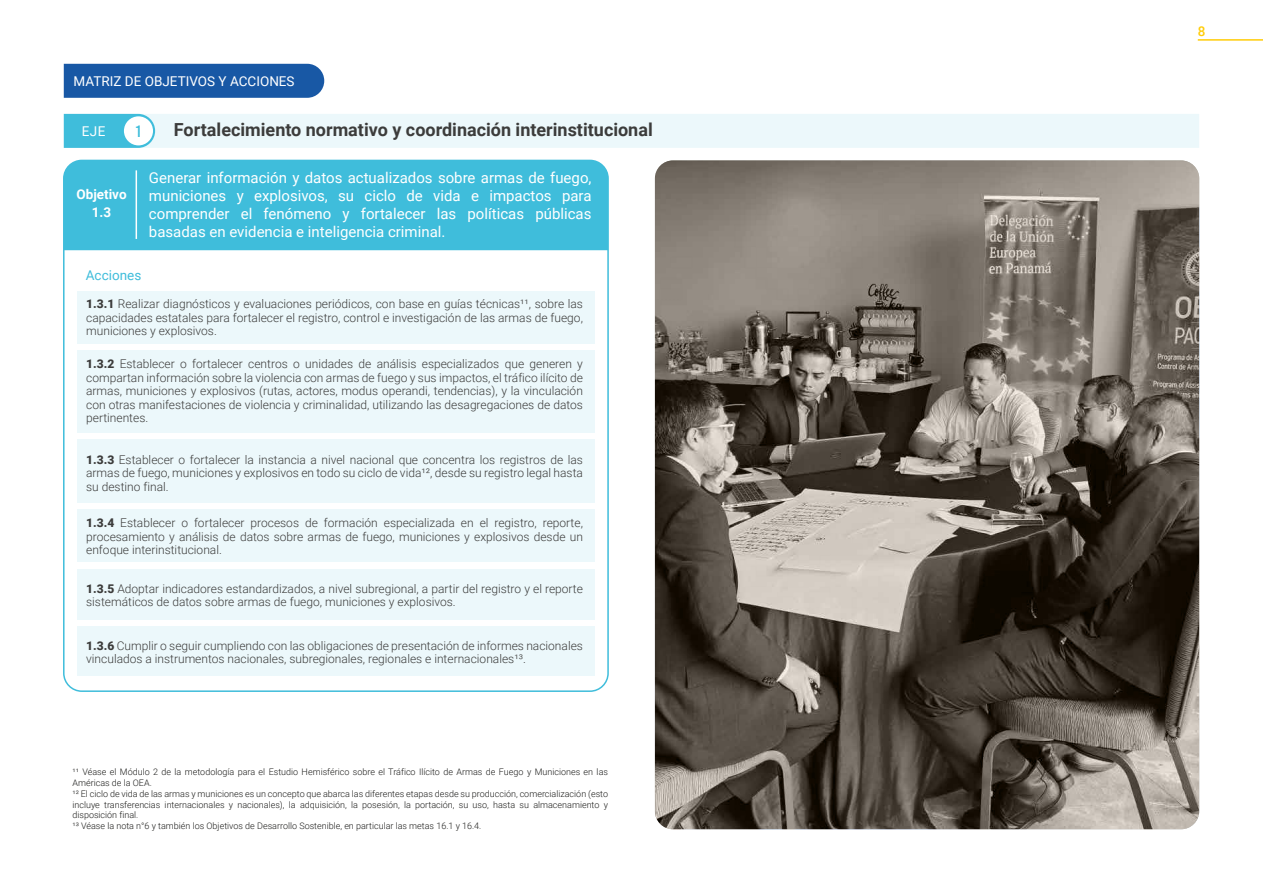
<style>
.page{position:relative;width:1263px;height:893px;background:#fff}
.page>*{position:absolute;margin:0;border:0;box-sizing:border-box;transform-origin:0 0}
.t1{font:700 18px "Roboto";color:#3c3c3b}
.t2{font:16.5px "Bebas";color:#3fbddb}
.t3{font:15px/18px "Roboto";color:#fff;text-align:justify}
.t4{font:13.5px "Roboto";color:#fff}
.t5{font:700 13.5px/18px "Roboto";color:#fff;text-align:center}
.t6{font:13.5px "Roboto";color:#3fbddb}
.t7{font:500 13.5px "Roboto";color:#ffcc07}
.t8{font:300 12px/13.5px "Roboto";color:#3c3c3b;text-align:justify}
.t9{font:300 9px/10.8px "Roboto";color:#1d1d1b}
.s1{font-weight:900}
</style>
<div class="page">
<div style="left:64px;top:114px;width:1135px;height:34px;background:#ecf8fb"></div>
<div style="left:124px;top:116px;width:29px;height:29px;background:#fff;border-radius:50%"></div>
<div style="left:64px;top:64px;width:260px;height:34px;background:#1858a5"></div>
<div style="left:64px;top:160px;width:544px;height:90px;background:#3fbddb"></div>
<div style="left:77px;top:291px;width:518px;height:52px;background:#ecf8fb"></div>
<div style="left:77px;top:350px;width:518px;height:82px;background:#ecf8fb"></div>
<div style="left:77px;top:439px;width:518px;height:64px;background:#ecf8fb"></div>
<div style="left:77px;top:510px;width:518px;height:52px;background:#ecf8fb"></div>
<div style="left:77px;top:569px;width:518px;height:51px;background:#ecf8fb"></div>
<div style="left:77px;top:627px;width:518px;height:49px;background:#ecf8fb"></div>
<hr style="left:136px;top:170px;width:1px;height:69px;background:#fff">
<svg style="left:655px;top:160px;width:544px;height:669px;background:#6d655c"></svg>
<hr style="left:1198px;top:39px;width:65px;height:2px;background:#ffcc07">
<p class="t4" style="left:74px;top:72px;width:223px">MATRIZ DE OBJETIVOS Y ACCIONES</p>
<p class="t4" style="left:82px;top:121px;width:25px">EJE</p>
<h2 class="t2" style="left:136px;top:123px;width:6px">1</h2>
<h1 class="t1" style="left:174px;top:117px;width:480px">Fortalecimiento normativo y coordinación interinstitucional</h1>
<p class="t5" style="left:76px;top:184px;width:52px">Objetivo<br>1.3</p>
<p class="t3" style="left:149px;top:168px;width:444px">Generar información y datos actualizados sobre armas de fuego, municiones y explosivos, su ciclo de vida e impactos para comprender el fenómeno y fortalecer las políticas públicas basadas en evidencia e inteligencia criminal.</p>
<p class="t6" style="left:86px;top:266px;width:57px">Acciones</p>
<p class="t8" style="left:86px;top:297px;width:498px"><span class="s1">1.3.1</span> Realizar diagnósticos y evaluaciones periódicos, con base en guías técnicas¹¹, sobre las capacidades estatales para fortalecer el registro, control e investigación de las armas de fuego, municiones y explosivos.</p>
<p class="t8" style="left:86px;top:357px;width:498px"><span class="s1">1.3.2</span> Establecer o fortalecer centros o unidades de análisis especializados que generen y compartan información sobre la violencia con armas de fuego y sus impactos, el tráfico ilícito de armas, municiones y explosivos (rutas, actores, modus operandi, tendencias), y la vinculación con otras manifestaciones de violencia y criminalidad, utilizando las desagregaciones de datos pertinentes.</p>
<p class="t8" style="left:86px;top:452px;width:498px"><span class="s1">1.3.3</span> Establecer o fortalecer la instancia a nivel nacional que concentra los registros de las armas de fuego, municiones y explosivos en todo su ciclo de vida¹², desde su registro legal hasta su destino final.</p>
<p class="t8" style="left:86px;top:516px;width:498px"><span class="s1">1.3.4</span> Establecer o fortalecer procesos de formación especializada en el registro, reporte, procesamiento y análisis de datos sobre armas de fuego, municiones y explosivos desde un enfoque interinstitucional.</p>
<p class="t8" style="left:86px;top:581px;width:498px"><span class="s1">1.3.5</span> Adoptar indicadores estandardizados, a nivel subregional, a partir del registro y el reporte sistemáticos de datos sobre armas de fuego, municiones y explosivos.</p>
<p class="t8" style="left:86px;top:638px;width:498px"><span class="s1">1.3.6</span> Cumplir o seguir cumpliendo con las obligaciones de presentación de informes nacionales vinculados a instrumentos nacionales, subregionales, regionales e internacionales¹³.</p>
<p class="t9" style="left:72px;top:766px;width:537px">¹¹ Véase el Módulo 2 de la metodología para el Estudio Hemisférico sobre el Tráfico Ilícito de Armas de Fuego y Municiones en las Américas de la OEA.<br>¹² El ciclo de vida de las armas y municiones es un concepto que abarca las diferentes etapas desde su producción, comercialización (esto incluye transferencias internacionales y nacionales), la adquisición, la posesión, la portación, su uso, hasta su almacenamiento y disposición final.<br>¹³ Véase la nota n°6 y también los Objetivos de Desarrollo Sostenible, en particular las metas 16.1 y 16.4.</p>
<p class="t7" style="left:1198px;top:22px;width:9px">8</p>
</div>
